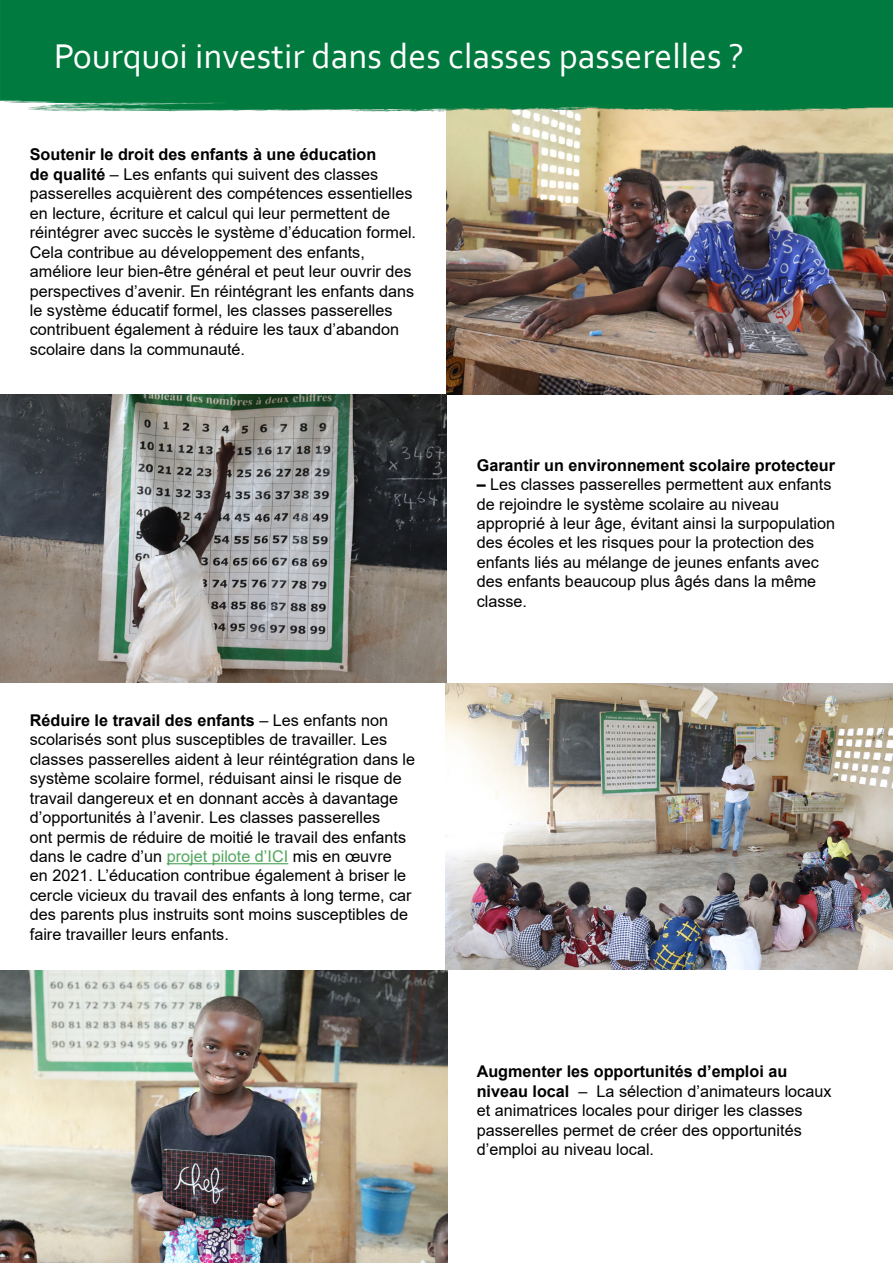
<style>
.page{position:relative;width:893px;height:1263px;background:#fff}
.page>*{position:absolute;margin:0;border:0;box-sizing:border-box;transform-origin:0 0}
.t1{font:36px "Corbel";color:#fff}
.t2{font:16.2px/19.5px "Arial";color:#000}
.t3{font:700 16.2px "Arial";color:#000}
.s1{font-weight:700}
.s2{color:#54a65e}
</style>
<div class="page">
<img style="left:446px;top:112px;width:447px;height:283px">
<img style="left:0;top:394px;width:446px;height:289px">
<img style="left:446px;top:684px;width:447px;height:286px">
<img style="left:0;top:970px;width:447px;height:293px">
<div style="left:0;top:0;width:893px;height:112px;background:#007a3e"></div>
<hr style="left:167px;top:863px;width:121px;height:1px;background:#54a65e">
<h1 class="t1" style="left:54px;top:34px;width:692px">Pourquoi investir dans des classes passerelles ?</h1>
<p class="t2" style="left:30px;top:145px;width:388px"><span class="s1">Soutenir le droit des enfants à une éducation<br>de qualité</span> – Les enfants qui suivent des classes passerelles acquièrent des compétences essentielles en lecture, écriture et calcul qui leur permettent de réintégrer avec succès le système d’éducation formel.<br>Cela contribue au développement des enfants, améliore leur bien-être général et peut leur ouvrir des perspectives d’avenir. En réintégrant les enfants dans le système éducatif formel, les classes passerelles contribuent également à réduire les taux d’abandon scolaire dans la communauté.</p>
<p class="t2" style="left:30px;top:710px;width:387px"><span class="s1">Réduire le travail des enfants</span> – Les enfants non scolarisés sont plus susceptibles de travailler. Les classes passerelles aident à leur réintégration dans le système scolaire formel, réduisant ainsi le risque de travail dangereux et en donnant accès à davantage d’opportunités à l’avenir. Les classes passerelles<br>ont permis de réduire de moitié le travail des enfants dans le cadre d’un <span class="s2">projet pilote d’ICI</span> mis en œuvre<br>en 2021. L’éducation contribue également à briser le cercle vicieux du travail des enfants à long terme, car des parents plus instruits sont moins susceptibles de faire travailler leurs enfants.</p>
<p class="t3" style="left:477px;top:454px;width:360px">Garantir un environnement scolaire protecteur</p>
<p class="t2" style="left:477px;top:475px;width:360px"><span class="s1">–</span> Les classes passerelles permettent aux enfants de rejoindre le système scolaire au niveau approprié à leur âge, évitant ainsi la surpopulation des écoles et les risques pour la protection des enfants liés au mélange de jeunes enfants avec des enfants beaucoup plus âgés dans la même classe.</p>
<p class="t2" style="left:477px;top:1062px;width:356px"><span class="s1">Augmenter les opportunités d’emploi au niveau local</span> – La sélection d’animateurs locaux et animatrices locales pour diriger les classes passerelles permet de créer des opportunités d’emploi au niveau local.</p>
</div>
